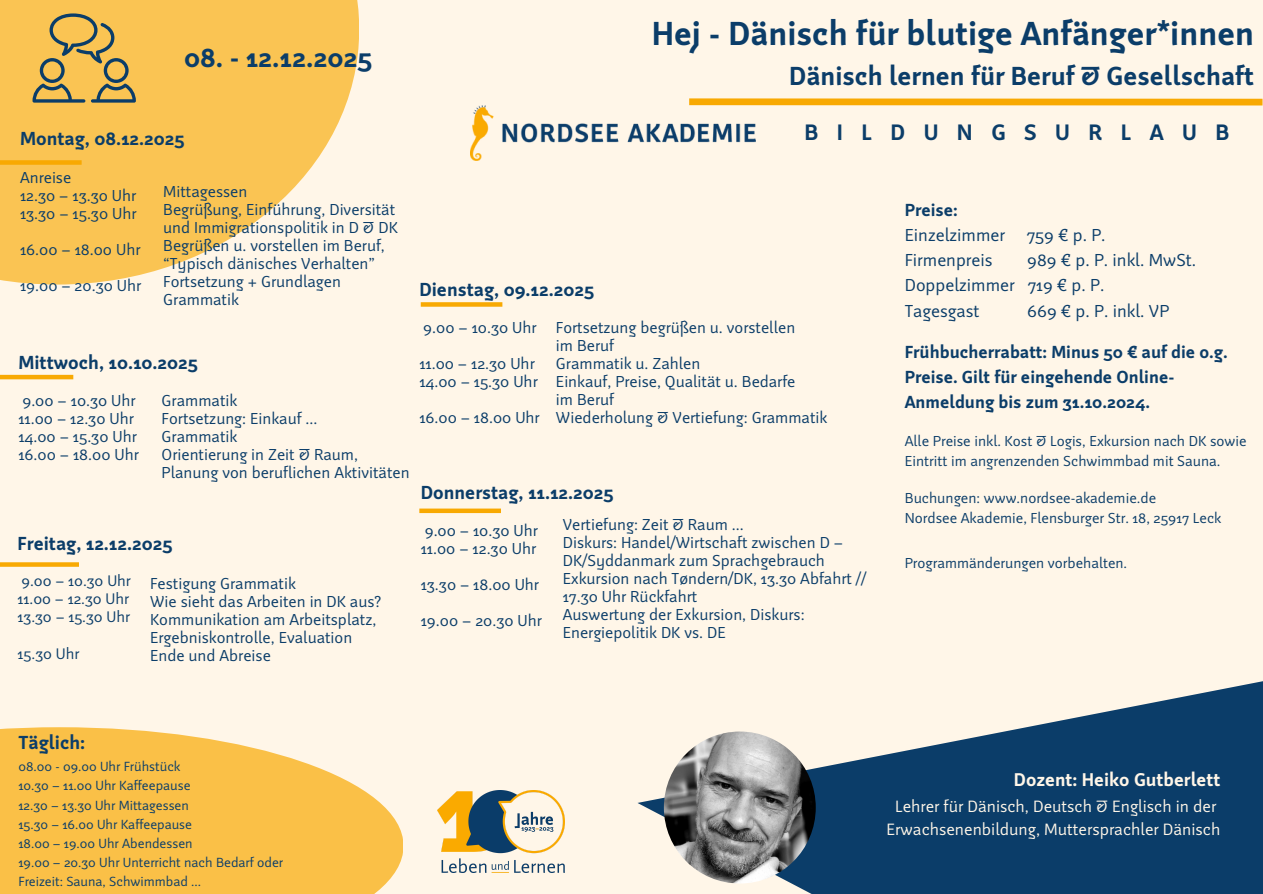
<style>
.page{position:relative;width:1263px;height:894px;background:#fff}
.page>*{position:absolute;margin:0;border:0;box-sizing:border-box;transform-origin:0 0}
.t1{font:700 34.5px "Weitalic";color:#0b3d69}
.t2{font:700 28.5px "Weitalic";color:#0b3d69}
.t3{font:700 27px "Weitalic";color:#0b3d69}
.t4{font:700 23.1px "Weitalic";letter-spacing:.8em;color:#0b3d69}
.t5{font:700 19.5px "Weitalic";color:#0b3d69}
.t6{font:700 19.05px "Weitalic";color:#fff6e8}
.t7{font:18px/25.2px "Weitalic";color:#0b3d69}
.t8{font:700 18px/25.2px "Weitalic";color:#0b3d69}
.t9{font:17.1px/23.7px "Weitalic";color:#fff6e8;text-align:center}
.t10{font:16.5px/18px "Weitalic";color:#0b3d69}
.t11{font:15.9px/18px "Weitalic";color:#0b3d69;text-align:justify}
.t12{font:15px/20.1px "Weitalic";color:#0b3d69}
.t13{font:13.8px/19.2px "Weitalic";color:#0b3d69}
.s1{font-weight:700}
</style>
<div class="page">
<div style="left:0;top:0;width:1263px;height:893px;background:#fff6e8"></div>
<svg style="left:0;top:727px;width:403px;height:166px;background:#fac75d"></svg>
<img style="left:437px;top:790px;width:128px;height:82px">
<svg style="left:637px;top:681px;width:626px;height:212px;fill:#0b3d69"></svg>
<img style="left:664px;top:731px;width:152px;height:152px;border-radius:50%">
<svg style="left:0;top:0;width:359px;height:284px;fill:#fac453"></svg>
<svg style="left:421px;top:302px;width:81px;height:4px"></svg>
<hr style="left:0;top:375px;width:73px;height:4px;background:#f8a902">
<div style="left:419px;top:508px;width:82px;height:5px;background:#f8a902"></div>
<svg style="left:0;top:562px;width:79px;height:4px"></svg>
<svg style="left:33px;top:13px;width:103px;height:89px;background:#cba957"></svg>
<div style="left:689px;top:98px;width:573px;height:7px;background:#f8a902"></div>
<img style="left:471px;top:105px;width:284px;height:56px">
<h6 class="t2" style="left:184px;top:40px;width:190px">08. - 12.12.2025</h6>
<p class="t1" style="left:652px;top:12px;width:604px">Hej - Dänisch für blutige Anfänger*innen</p>
<p class="t3" style="left:789px;top:59px;width:466px">Dänisch lernen für Beruf &amp; Gesellschaft</p>
<h6 class="t5" style="left:20px;top:127px;width:166px">Montag, 08.12.2025</h6>
<h6 class="t10" style="left:20px;top:167px;width:118px">Anreise<br>12.30 – 13.30 Uhr<br>13.30 – 15.30 Uhr</h6>
<h6 class="t10" style="left:20px;top:239px;width:122px">16.00 – 18.00 Uhr</h6>
<p class="t10" style="left:20px;top:275px;width:123px">19.00 – 20.30 Uhr</p>
<h2 class="t10" style="left:163px;top:182px;width:236px">Mittagessen<br>Begrüßung, Einführung, Diversität und Immigrationspolitik in D &amp; DK<br>Begrüßen u. vorstellen im Beruf, “Typisch dänisches Verhalten”<br>Fortsetzung + Grundlagen<br>Grammatik</h2>
<p class="t5" style="left:18px;top:350px;width:181px">Mittwoch, 10.10.2025</p>
<p class="t10" style="left:18px;top:391px;width:122px">9.00 – 10.30 Uhr<br>11.00 – 12.30 Uhr<br>14.00 – 15.30 Uhr<br>16.00 – 18.00 Uhr</p>
<p class="t10" style="left:162px;top:391px;width:250px">Grammatik<br>Fortsetzung: Einkauf ...<br>Grammatik<br>Orientierung in Zeit &amp; Raum,<br>Planung von beruflichen Aktivitäten</p>
<h6 class="t5" style="left:18px;top:531px;width:156px">Freitag, 12.12.2025</h6>
<h4 class="t11" style="left:18px;top:571px;width:115px">9.00 – 10.30 Uhr 11.00 – 12.30 Uhr 13.30 – 15.30 Uhr</h4>
<h6 class="t11" style="left:18px;top:643px;width:63px">15.30 Uhr</h6>
<h6 class="t10" style="left:150px;top:573px;width:233px">Festigung Grammatik<br>Wie sieht das Arbeiten in DK aus?<br>Kommunikation am Arbeitsplatz,<br>Ergebniskontrolle, Evaluation<br>Ende und Abreise</h6>
<h6 class="t4" style="left:804px;top:118px;width:426px">BILDUNGSURLAUB</h6>
<h1 class="t5" style="left:419px;top:277px;width:176px">Dienstag, 09.12.2025</h1>
<p class="t10" style="left:423px;top:318px;width:115px">9.00 – 10.30 Uhr</p>
<h3 class="t10" style="left:419px;top:354px;width:120px">11.00 – 12.30 Uhr<br>14.00 – 15.30 Uhr</h3>
<h5 class="t10" style="left:419px;top:408px;width:122px">16.00 – 18.00 Uhr</h5>
<h4 class="t10" style="left:556px;top:318px;width:273px">Fortsetzung begrüßen u. vorstellen<br>im Beruf<br>Grammatik u. Zahlen<br>Einkauf, Preise, Qualität u. Bedarfe<br>im Beruf<br>Wiederholung &amp; Vertiefung: Grammatik</h4>
<p class="t5" style="left:421px;top:480px;width:194px">Donnerstag, 11.12.2025</p>
<h4 class="t10" style="left:421px;top:521px;width:119px">9.00 – 10.30 Uhr<br>11.00 – 12.30 Uhr</h4>
<h6 class="t10" style="left:421px;top:575px;width:120px">13.30 – 18.00 Uhr</h6>
<h6 class="t10" style="left:421px;top:611px;width:123px">19.00 – 20.30 Uhr</h6>
<h6 class="t10" style="left:563px;top:514px;width:305px">Vertiefung: Zeit &amp; Raum ...<br>Diskurs: Handel/Wirtschaft zwischen D –<br>DK/Syddanmark zum Sprachgebrauch<br>Exkursion nach Tøndern/DK, 13.30 Abfahrt //<br>17.30 Uhr Rückfahrt<br>Auswertung der Exkursion, Diskurs:<br>Energiepolitik DK vs. DE</h6>
<p class="t7" style="left:905px;top:197px;width:202px"><span class="s1">Preise:<br></span>Einzelzimmer 759 € p. P.<br>Firmenpreis</p>
<p class="t7" style="left:905px;top:247px;width:293px;text-indent:123px">989 € p. P. inkl. MwSt.<br>Doppelzimmer 719 € p. P.<br>Tagesgast</p>
<p class="t7" style="left:1027px;top:297px;width:143px">669 € p. P. inkl. VP</p>
<p class="t8" style="left:905px;top:338px;width:325px">Frühbucherrabatt: Minus 50 € auf die o.g.<br>Preise. Gilt für eingehende Online-<br>Anmeldung bis zum 31.10.2024.</p>
<p class="t12" style="left:905px;top:430px;width:343px">Alle Preise inkl. Kost &amp; Logis, Exkursion nach DK sowie<br>Eintritt im angrenzenden Schwimmbad mit Sauna.</p>
<p class="t12" style="left:905px;top:487px;width:253px">Buchungen: www.nordsee-akademie.de</p>
<p class="t12" style="left:905px;top:507px;width:318px">Nordsee Akademie, Flensburger Str. 18, 25917 Leck</p>
<p class="t12" style="left:905px;top:552px;width:224px">Programmänderungen vorbehalten.</p>
<h4 class="t5" style="left:18px;top:729px;width:68px">Täglich:</h4>
<h6 class="t13" style="left:18px;top:756px;width:164px">08.00 - 09.00 Uhr Frühstück</h6>
<h6 class="t13" style="left:18px;top:775px;width:174px">10.30 – 11.00 Uhr Kaffeepause</h6>
<h6 class="t13" style="left:18px;top:794px;width:172px">12.30 – 13.30 Uhr Mittagessen</h6>
<h6 class="t13" style="left:18px;top:813px;width:175px">15.30 – 16.00 Uhr Kaffeepause</h6>
<h4 class="t13" style="left:18px;top:833px;width:176px">18.00 – 19.00 Uhr Abendessen</h4>
<h6 class="t13" style="left:18px;top:852px;width:266px">19.00 – 20.30 Uhr Unterricht nach Bedarf oder<br>Freizeit: Sauna, Schwimmbad ...</h6>
<h6 class="t6" style="left:1014px;top:767px;width:208px">Dozent: Heiko Gutberlett</h6>
<h6 class="t9" style="left:887px;top:793px;width:335px">Lehrer für Dänisch, Deutsch &amp; Englisch in der<br>Erwachsenenbildung, Muttersprachler Dänisch</h6>
</div>
